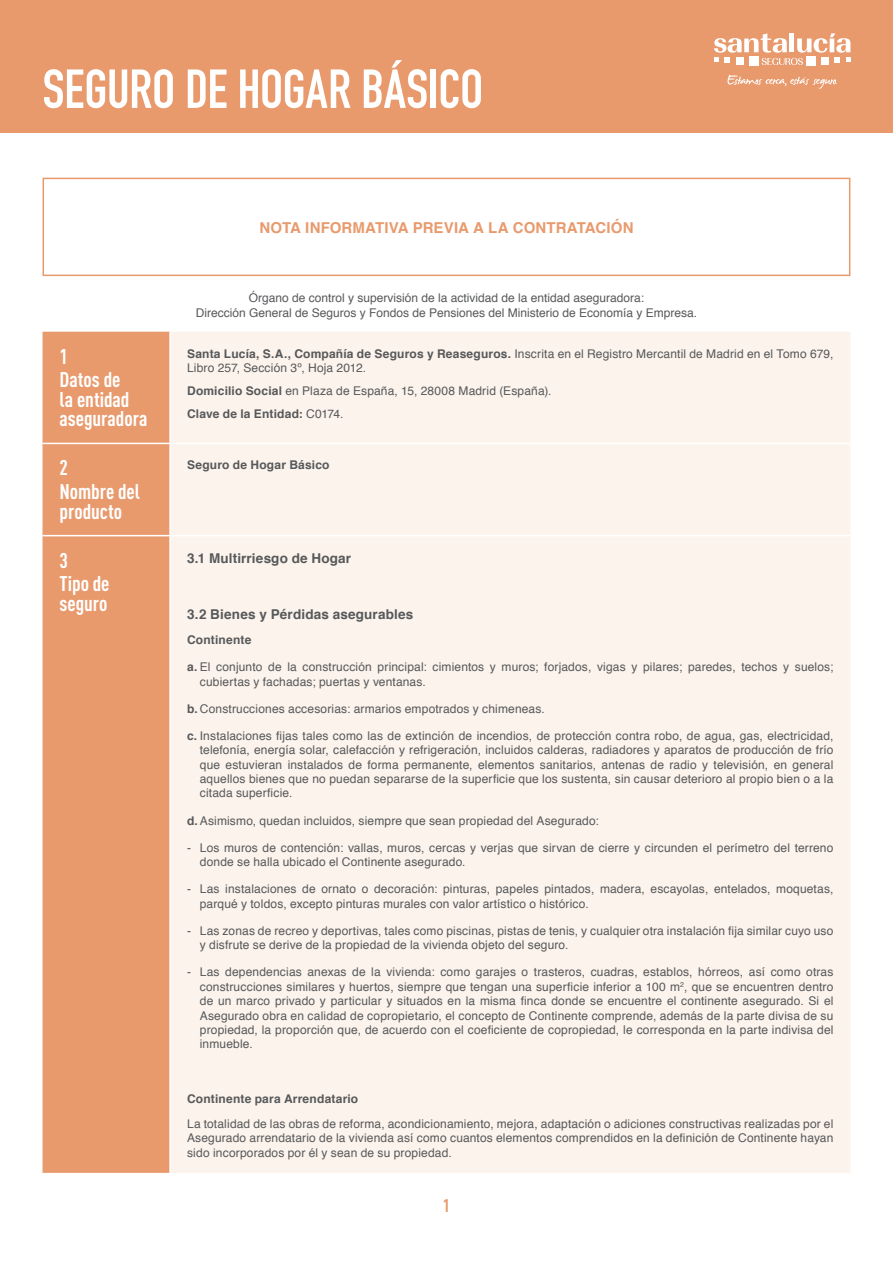
<style>
.page{position:relative;width:893px;height:1263px;background:#fff}
.page>*{position:absolute;margin:0;border:0;box-sizing:border-box;transform-origin:0 0}
.t1{font:700 54px "DIN Condensed";letter-spacing:-.005em;color:#fff}
.t2{font:700 condensed 21px/23.7px "DIN Pro";color:#fff}
.t3{font:700 condensed 18px "DIN Pro";color:#e89a6d}
.t4{font:700 15px "Helvetica";letter-spacing:.01em;color:#e89a6d}
.t5{font:700 13.5px "Helvetica";letter-spacing:.015em;color:#57585a}
.t6{font:12px/14.4px "Helvetica";letter-spacing:.01em;color:#57585a}
.t7{font:700 12px "Helvetica";letter-spacing:.015em;color:#57585a}
.s1{font-weight:700}
</style>
<div class="page">
<div style="left:0;top:0;width:893px;height:133px;background:#e89a6d"></div>
<div style="left:749px;top:57px;width:10px;height:9px;background:#fff"></div>
<div style="left:806px;top:57px;width:9px;height:9px;background:#fff"></div>
<svg style="left:714px;top:33px;width:136px;height:32px"></svg>
<svg style="left:727px;top:75px;width:110px;height:14px"></svg>
<div style="left:43px;top:178px;width:807px;height:98px;border:2px solid #e89a6d"></div>
<div style="left:43px;top:332px;width:126px;height:841px;background:#e89a6d"></div>
<div style="left:171px;top:332px;width:679px;height:841px;background:#fbf3ec"></div>
<hr style="left:43px;top:443px;width:127px;height:1px;background:#fff">
<hr style="left:170px;top:443px;width:680px;height:1px;background:#fff">
<hr style="left:43px;top:535px;width:127px;height:1px;background:#fff">
<hr style="left:170px;top:535px;width:680px;height:1px;background:#fff">
<h1 class="t1" style="left:43px;top:57px;width:442px">SEGURO DE HOGAR BÁSICO</h1>
<p class="t4" style="left:259px;top:215px;width:376px">NOTA INFORMATIVA PREVIA A LA CONTRATACIÓN</p>
<h2 class="t2" style="left:60px;top:342px;width:62px">1<br>Datos de</h2>
<h2 class="t2" style="left:60px;top:388px;width:89px;line-height:19.5px">la entidad aseguradora</h2>
<h2 class="t2" style="left:60px;top:454px;width:82px">2<br>Nombre del</h2>
<h2 class="t2" style="left:60px;top:497px;width:64px">producto</h2>
<h2 class="t2" style="left:60px;top:546px;width:52px">3<br>Tipo de</h2>
<h2 class="t2" style="left:60px;top:590px;width:50px">seguro</h2>
<p class="t6" style="left:196px;top:291px;width:503px;text-align:center">Órgano de control y supervisión de la actividad de la entidad aseguradora:<br>Dirección General de Seguros y Fondos de Pensiones del Ministerio de Economía y Empresa.</p>
<p class="t6" style="left:187px;top:347px;width:648px"><span class="s1">Santa Lucía, S.A., Compañía de Seguros y Reaseguros.</span> Inscrita en el Registro Mercantil de Madrid en el Tomo 679,<br>Libro 257, Sección 3º, Hoja 2012.</p>
<p class="t6" style="left:187px;top:380px;width:366px;line-height:23px"><span class="s1">Domicilio Social</span> en Plaza de España, 15, 28008 Madrid (España).<br><span class="s1">Clave de la Entidad:</span> C0174.</p>
<p class="t7" style="left:187px;top:455px;width:144px">Seguro de Hogar Básico</p>
<p class="t5" style="left:187px;top:547px;width:166px">3.1 Multirriesgo de Hogar</p>
<p class="t5" style="left:187px;top:603px;width:228px">3.2 Bienes y Pérdidas asegurables</p>
<p class="t7" style="left:187px;top:630px;width:66px">Continente</p>
<p class="t6" style="left:200px;top:660px;width:635px;text-indent:-13px"><span class="s1">a.</span> El conjunto de la construcción principal: cimientos y muros; forjados, vigas y pilares; paredes, techos y suelos; cubiertas y fachadas; puertas y ventanas.</p>
<p class="t6" style="left:187px;top:702px;width:359px"><span class="s1">b.</span> Construcciones accesorias: armarios empotrados y chimeneas.</p>
<p class="t6" style="left:200px;top:729px;width:635px;text-align:justify;text-indent:-13px"><span class="s1">c.</span> Instalaciones fijas tales como las de extinción de incendios, de protección contra robo, de agua, gas, electricidad, telefonía, energía solar, calefacción y refrigeración, incluidos calderas, radiadores y aparatos de producción de frío que estuvieran instalados de forma permanente, elementos sanitarios, antenas de radio y televisión, en general aquellos bienes que no puedan separarse de la superficie que los sustenta, sin causar deterioro al propio bien o a la citada superficie.</p>
<p class="t6" style="left:187px;top:813px;width:413px"><span class="s1">d.</span>Asimismo, quedan incluidos, siempre que sean propiedad del Asegurado:</p>
<p class="t6" style="left:200px;top:841px;width:635px;text-indent:-13px">- Los muros de contención: vallas, muros, cercas y verjas que sirvan de cierre y circunden el perímetro del terreno donde se halla ubicado el Continente asegurado.</p>
<p class="t6" style="left:200px;top:882px;width:635px;text-indent:-13px">- Las instalaciones de ornato o decoración: pinturas, papeles pintados, madera, escayolas, entelados, moquetas, parqué y toldos, excepto pinturas murales con valor artístico o histórico.</p>
<p class="t6" style="left:200px;top:924px;width:635px;text-indent:-13px">- Las zonas de recreo y deportivas, tales como piscinas, pistas de tenis, y cualquier otra instalación fija similar cuyo uso y disfrute se derive de la propiedad de la vivienda objeto del seguro.</p>
<p class="t6" style="left:200px;top:965px;width:635px;text-align:justify;text-indent:-13px">- Las dependencias anexas de la vivienda: como garajes o trasteros, cuadras, establos, hórreos, así como otras construcciones similares y huertos, siempre que tengan una superficie inferior a 100 m<sup>2</sup>, que se encuentren dentro de un marco privado y particular y situados en la misma finca donde se encuentre el continente asegurado. Si el Asegurado obra en calidad de copropietario, el concepto de Continente comprende, además de la parte divisa de su propiedad, la proporción que, de acuerdo con el coeficiente de copropiedad, le corresponda en la parte indivisa del inmueble.</p>
<p class="t7" style="left:187px;top:1089px;width:173px">Continente para Arrendatario</p>
<p class="t6" style="left:187px;top:1117px;width:648px;text-align:justify">La totalidad de las obras de reforma, acondicionamiento, mejora, adaptación o adiciones constructivas realizadas por el Asegurado arrendatario de la vivienda así como cuantos elementos comprendidos en la definición de Continente hayan sido incorporados por él y sean de su propiedad.</p>
<h3 class="t3" style="left:443px;top:1192px;width:9px">1</h3>
</div>
